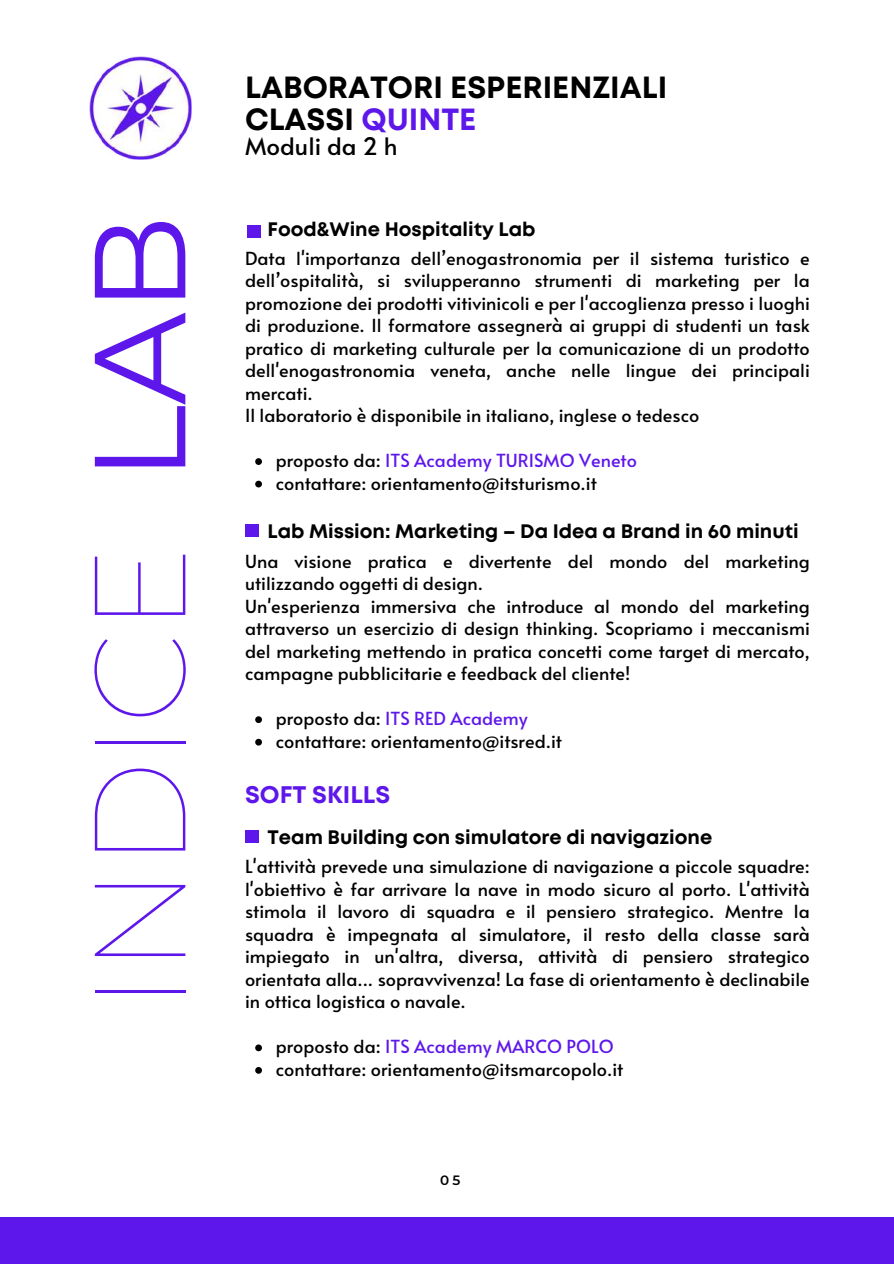
<style>
.page{position:relative;width:894px;height:1264px;background:#fff}
.page>*{position:absolute;margin:0;border:0;box-sizing:border-box;transform-origin:0 0}
.t1{font:100 129.15px "Montserrat";color:#5e17eb}
.t2{font:700 30.6px/32.7px "Mont";color:#000}
.t3{font:24px "Alata";color:#000}
.t4{font:700 24px "Mont";color:#5e17eb}
.t5{font:700 19.5px "Mont";color:#000}
.t6{font:18px/22.5px "Alata";color:#000}
.t7{font:600 13.5px "Montserrat";color:#000001}
.s1{font-weight:400}
.s2{color:#5e17eb}
</style>
<div class="page">
<div style="left:0;top:1217px;width:893px;height:46px;background:#5e17eb"></div>
<img style="left:89px;top:57px;width:103px;height:102px">
<svg style="left:255px;top:716px;width:7px;height:7px"></svg>
<svg style="left:255px;top:738px;width:7px;height:7px"></svg>
<svg style="left:255px;top:458px;width:7px;height:7px"></svg>
<svg style="left:255px;top:480px;width:7px;height:7px"></svg>
<svg style="left:255px;top:1044px;width:7px;height:7px"></svg>
<svg style="left:255px;top:1067px;width:7px;height:6px"></svg>
<div style="left:247px;top:225px;width:13px;height:13px;background:#5e17eb"></div>
<div style="left:245px;top:524px;width:13px;height:12px;background:#5e17eb"></div>
<div style="left:245px;top:830px;width:13px;height:12px;background:#5e17eb"></div>
<h1 class="t1" style="left:60px;top:1010px;width:796px;rotate:-90deg">INDICE <span class="s1">LAB</span></h1>
<h2 class="t2" style="left:245px;top:73px;width:423px">LABORATORI ESPERIENZIALI<br>CLASSI <span class="s2">QUINTE</span></h2>
<h3 class="t3" style="left:245px;top:129px;width:154px">Moduli da 2 h</h3>
<p class="t5" style="left:267px;top:222px;width:269px">Food&amp;Wine Hospitality Lab</p>
<p class="t6" style="left:245px;top:246px;width:566px">Data l'importanza dell’enogastronomia per il sistema turistico e dell’ospitalità, si svilupperanno strumenti di marketing per la promozione dei prodotti vitivinicoli e per l'accoglienza presso i luoghi di produzione. Il formatore assegnerà ai gruppi di studenti un task pratico di marketing culturale per la comunicazione di un prodotto dell'enogastronomia veneta, anche nelle lingue dei principali mercati.<br>Il laboratorio è disponibile in italiano, inglese o tedesco</p>
<p class="t6" style="left:275px;top:448px;width:363px">proposto da: <span class="s2">ITS Academy TURISMO Veneto </span>contattare: orientamento@itsturismo.it</p>
<p class="t5" style="left:267px;top:524px;width:532px">Lab Mission: Marketing – Da Idea a Brand in 60 minuti</p>
<p class="t6" style="left:245px;top:549px;width:566px">Una visione pratica e divertente del mondo del marketing utilizzando oggetti di design.<br>Un'esperienza immersiva che introduce al mondo del marketing attraverso un esercizio di design thinking. Scopriamo i meccanismi del marketing mettendo in pratica concetti come target di mercato, campagne pubblicitarie e feedback del cliente!</p>
<p class="t6" style="left:275px;top:706px;width:288px">proposto da: <span class="s2">ITS RED Academy </span>contattare: orientamento@itsred.it</p>
<h3 class="t4" style="left:245px;top:785px;width:147px">SOFT SKILLS</h3>
<p class="t5" style="left:267px;top:829px;width:446px">Team Building con simulatore di navigazione</p>
<p class="t6" style="left:245px;top:854px;width:566px;text-align:justify">L'attività prevede una simulazione di navigazione a piccole squadre: l'obiettivo è far arrivare la nave in modo sicuro al porto. L'attività stimola il lavoro di squadra e il pensiero strategico. Mentre la squadra è impegnata al simulatore, il resto della classe sarà impiegato in un'altra, diversa, attività di pensiero strategico orientata alla... sopravvivenza! La fase di orientamento è declinabile in ottica logistica o navale.</p>
<p class="t6" style="left:275px;top:1034px;width:349px">proposto da: <span class="s2">ITS Academy MARCO POLO </span>contattare: orientamento@itsmarcopolo.it</p>
<p class="t7" style="left:440px;top:1171px;width:22px">05</p>
</div>
